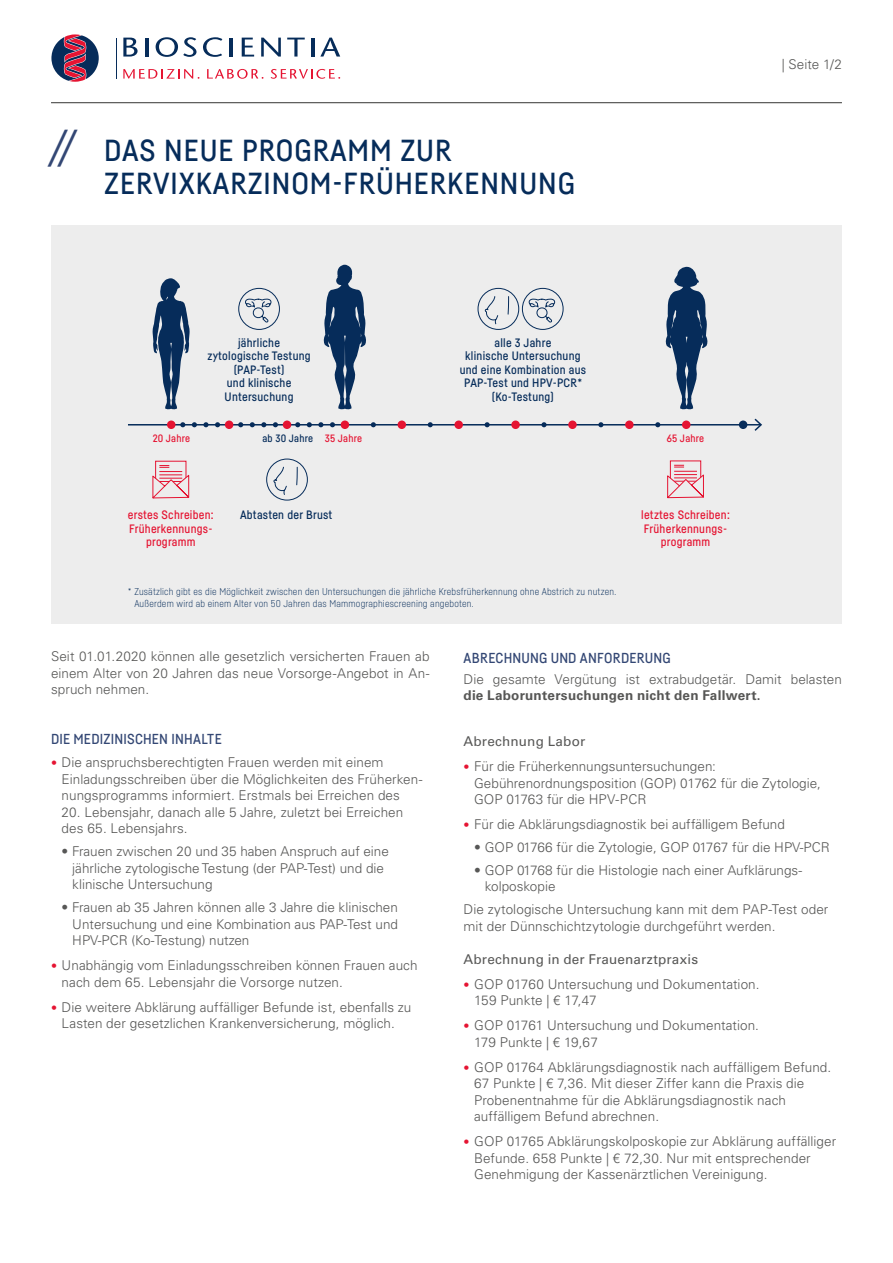
<style>
.page{position:relative;width:893px;height:1263px;background:#fff}
.page>*{position:absolute;margin:0;border:0;box-sizing:border-box;transform-origin:0 0}
.t1{font:43.05px "Fabrikat";color:#334774}
.t2{font:500 30px/33px "Fabrikat";letter-spacing:.03em;color:#062c5a}
.t3{font:500 14.25px "Fabrikat";letter-spacing:.01em;color:#334774}
.t4{font:300 13.5px/16.5px "Univers LT Pro 45";color:#575756}
.t5{font:13.5px "Univers LT Pro 55 Roman";letter-spacing:.01em;color:#575756}
.t6{font:700 13.5px "Univers LT Pro 65";letter-spacing:.02em;color:#575756}
.t7{font:500 12px/13.5px "Fabrikat";letter-spacing:.02em;color:#062c5a;text-align:center}
.t8{font:500 12px/13.5px "Fabrikat";letter-spacing:.02em;color:#e51432;text-align:center}
.t9{font:500 10.5px "Fabrikat";letter-spacing:.02em;color:#e51432}
.t10{font:500 10.5px "Fabrikat";letter-spacing:.02em;color:#062c5a}
.t11{font:300 9.75px/12px "Fabrikat";letter-spacing:.02em;color:#062c5a}
.s1{font-size:12px;color:#e51432}
</style>
<div class="page">
<div style="left:51px;top:225px;width:791px;height:399px;background:#ededed"></div>
<hr style="left:51px;top:102px;width:791px;height:1px;background:#575756">
<svg style="left:123px;top:38px;width:15px;height:19px"></svg>
<hr style="left:145px;top:38px;width:3px;height:19px;background:#062c5a">
<svg style="left:156px;top:37px;width:40px;height:20px"></svg>
<svg style="left:203px;top:37px;width:19px;height:20px"></svg>
<hr style="left:230px;top:38px;width:3px;height:19px;background:#062c5a">
<svg style="left:242px;top:38px;width:12px;height:19px"></svg>
<svg style="left:261px;top:38px;width:20px;height:19px"></svg>
<svg style="left:287px;top:38px;width:18px;height:19px"></svg>
<hr style="left:311px;top:38px;width:3px;height:19px;background:#062c5a">
<svg style="left:320px;top:38px;width:20px;height:19px"></svg>
<svg style="left:123px;top:69px;width:77px;height:10px"></svg>
<svg style="left:207px;top:69px;width:57px;height:10px"></svg>
<svg style="left:271px;top:69px;width:69px;height:10px"></svg>
<hr style="left:116px;top:38px;width:1px;height:41px;background:#062c5a">
<svg style="left:51px;top:34px;width:48px;height:48px"></svg>
<svg style="left:665px;top:266px;width:43px;height:144px"></svg>
<svg style="left:152px;top:278px;width:38px;height:132px"></svg>
<hr style="left:128px;top:424px;width:633px;height:1px;background:#062c5a">
<svg style="left:753px;top:418px;width:9px;height:13px"></svg>
<div style="left:283px;top:420px;width:8px;height:9px;background:#e51432;border-radius:50%"></div>
<div style="left:225px;top:420px;width:8px;height:9px;background:#e51432;border-radius:50%"></div>
<div style="left:398px;top:420px;width:8px;height:9px;background:#e51432;border-radius:50%"></div>
<svg style="left:323px;top:265px;width:43px;height:145px"></svg>
<div style="left:341px;top:420px;width:8px;height:9px;background:#e51432;border-radius:50%"></div>
<div style="left:167px;top:420px;width:8px;height:9px;background:#e51432;border-radius:50%"></div>
<div style="left:682px;top:420px;width:8px;height:9px;background:#e51432;border-radius:50%"></div>
<div style="left:454px;top:420px;width:9px;height:9px;background:#e51432;border-radius:50%"></div>
<div style="left:511px;top:420px;width:9px;height:9px;background:#e51432;border-radius:50%"></div>
<div style="left:568px;top:420px;width:9px;height:9px;background:#e51432;border-radius:50%"></div>
<div style="left:625px;top:420px;width:9px;height:9px;background:#e51432;border-radius:50%"></div>
<div style="left:739px;top:420px;width:8px;height:9px;background:#062c5a;border-radius:50%"></div>
<svg style="left:180px;top:422px;width:5px;height:5px"></svg>
<svg style="left:192px;top:422px;width:5px;height:5px"></svg>
<svg style="left:203px;top:422px;width:6px;height:5px"></svg>
<svg style="left:215px;top:422px;width:5px;height:5px"></svg>
<svg style="left:238px;top:422px;width:5px;height:5px"></svg>
<svg style="left:250px;top:422px;width:5px;height:5px"></svg>
<svg style="left:261px;top:422px;width:5px;height:5px"></svg>
<svg style="left:273px;top:422px;width:5px;height:5px"></svg>
<svg style="left:295px;top:422px;width:5px;height:5px"></svg>
<svg style="left:307px;top:422px;width:5px;height:5px"></svg>
<svg style="left:318px;top:422px;width:5px;height:5px"></svg>
<svg style="left:330px;top:422px;width:5px;height:5px"></svg>
<svg style="left:371px;top:422px;width:5px;height:5px"></svg>
<svg style="left:428px;top:422px;width:5px;height:5px"></svg>
<svg style="left:485px;top:422px;width:5px;height:5px"></svg>
<svg style="left:541px;top:422px;width:6px;height:5px"></svg>
<svg style="left:598px;top:422px;width:5px;height:5px"></svg>
<svg style="left:655px;top:422px;width:5px;height:5px"></svg>
<svg style="left:484px;top:296px;width:25px;height:29px"></svg>
<div style="left:478px;top:288px;width:41px;height:42px;border:1px solid #062c5a;border-radius:50%"></div>
<svg style="left:528px;top:298px;width:28px;height:25px"></svg>
<div style="left:522px;top:288px;width:42px;height:42px;border:1px solid #062c5a;border-radius:50%"></div>
<svg style="left:273px;top:466px;width:25px;height:30px"></svg>
<div style="left:266px;top:459px;width:42px;height:41px;border:1px solid #062c5a;border-radius:50%"></div>
<svg style="left:244px;top:298px;width:28px;height:25px"></svg>
<div style="left:238px;top:288px;width:42px;height:42px;border:1px solid #062c5a;border-radius:50%"></div>
<svg style="left:152px;top:465px;width:38px;height:34px"></svg>
<svg style="left:667px;top:465px;width:37px;height:34px"></svg>
<h1 class="t1" style="left:47px;top:121px;width:33px">//</h1>
<h2 class="t2" style="left:104px;top:133px;width:472px">DAS NEUE PROGRAMM ZUR<br>ZERVIXKARZINOM-FRÜHERKENNUNG</h2>
<p class="t4" style="left:782px;top:56px;width:62px">| Seite 1/2</p>
<p class="t7" style="left:207px;top:335px;width:105px">jährliche zytologische Testung (PAP-Test)<br>und klinische<br>Untersuchung</p>
<p class="t7" style="left:460px;top:335px;width:128px">alle 3 Jahre<br>klinische Untersuchung und eine Kombination aus<br>PAP-Test und HPV-PCR* (Ko-Testung)</p>
<p class="t9" style="left:153px;top:432px;width:39px">20 Jahre</p>
<p class="t9" style="left:325px;top:432px;width:39px">35 Jahre</p>
<p class="t9" style="left:667px;top:432px;width:39px">65 Jahre</p>
<p class="t10" style="left:262px;top:432px;width:52px">ab 30 Jahre</p>
<p class="t8" style="left:128px;top:508px;width:87px">erstes Schreiben:<br>Früherkennungs&shy;programm</p>
<p class="t8" style="left:641px;top:508px;width:90px">letztes Schreiben:<br>Früherkennungs&shy;programm</p>
<p class="t7" style="left:240px;top:508px;width:94px">Abtasten der Brust</p>
<p class="t11" style="left:134px;top:585px;width:483px;text-indent:-6px">* Zusätzlich gibt es die Möglichkeit zwischen den Untersuchungen die jährliche Krebsfrüherkennung ohne Abstrich zu nutzen.<br>Außerdem wird ab einem Alter von 50 Jahren das Mammographiescreening angeboten.</p>
<p class="t4" style="left:51px;top:648px;width:380px;text-align:justify">Seit 01.01.2020 können alle gesetzlich versicherten Frauen ab einem Alter von 20 Jahren das neue Vorsorge-Angebot in An&shy;spruch nehmen.</p>
<p class="t3" style="left:51px;top:731px;width:172px">DIE MEDIZINISCHEN INHALTE</p>
<p class="t4" style="left:62px;top:754px;width:362px;text-indent:-11px"><span class="s1">•</span> Die anspruchsberechtigten Frauen werden mit einem<br>Einladungsschreiben über die Möglichkeiten des Früherken&shy;nungsprogramms informiert. Erstmals bei Erreichen des</p>
<p class="t4" style="left:62px;top:804px;width:343px">20. Lebensjahr, danach alle 5 Jahre, zuletzt bei Erreichen des 65. Lebensjahrs.</p>
<p class="t4" style="left:72px;top:843px;width:318px;text-indent:-11px">• Frauen zwischen 20 und 35 haben Anspruch auf eine jährliche zytologische Testung (der PAP-Test) und die klinische Untersuchung</p>
<p class="t4" style="left:72px;top:899px;width:327px;text-align:justify;text-indent:-11px">• Frauen ab 35 Jahren können alle 3 Jahre die klinischen Untersuchung und eine Kombination aus PAP-Test und HPV-PCR (Ko-Testung) nutzen</p>
<p class="t4" style="left:62px;top:957px;width:357px;text-indent:-11px"><span class="s1">•</span> Unabhängig vom Einladungsschreiben können Frauen auch nach dem 65. Lebensjahr die Vorsorge nutzen.</p>
<p class="t4" style="left:51px;top:998px;width:362px;text-align:center"><span class="s1">•</span> Die weitere Abklärung auffälliger Befunde ist, ebenfalls zu<br>Lasten der gesetzlichen Krankenversicherung, möglich.</p>
<p class="t3" style="left:463px;top:649px;width:209px">ABRECHNUNG UND ANFORDERUNG</p>
<p class="t4" style="left:463px;top:671px;width:380px">Die gesamte Vergütung ist extrabudgetär. Damit belasten</p>
<p class="t6" style="left:463px;top:687px;width:299px">die Laboruntersuchungen nicht den Fallwert.</p>
<p class="t5" style="left:463px;top:733px;width:123px">Abrechnung Labor</p>
<p class="t4" style="left:474px;top:758px;width:348px;text-indent:-11px"><span class="s1">•</span> Für die Früherkennungsuntersuchungen:<br>Gebührenordnungsposition (GOP) 01762 für die Zytologie,<br>GOP 01763 für die HPV-PCR</p>
<p class="t4" style="left:463px;top:816px;width:323px"><span class="s1">•</span> Für die Abklärungsdiagnostik bei auffälligem Befund</p>
<p class="t4" style="left:474px;top:839px;width:357px">• GOP 01766 für die Zytologie, GOP 01767 für die HPV-PCR</p>
<p class="t4" style="left:485px;top:862px;width:319px;text-indent:-11px">• GOP 01768 für die Histologie nach einer Aufklärungs&shy;kolposkopie</p>
<p class="t4" style="left:463px;top:901px;width:366px">Die zytologische Untersuchung kann mit dem PAP-Test oder mit der Dünnschichtzytologie durchgeführt werden.</p>
<p class="t5" style="left:463px;top:951px;width:236px">Abrechnung in der Frauenarztpraxis</p>
<p class="t4" style="left:474px;top:976px;width:287px;text-indent:-11px"><span class="s1">•</span> GOP 01760 Untersuchung und Dokumentation.<br>159 Punkte | € 17,47</p>
<p class="t4" style="left:474px;top:1017px;width:286px;text-indent:-11px"><span class="s1">•</span> GOP 01761 Untersuchung und Dokumentation.<br>179 Punkte | € 19,67</p>
<p class="t4" style="left:474px;top:1059px;width:359px;text-indent:-11px"><span class="s1">•</span> GOP 01764 Abklärungsdiagnostik nach auffälligem Befund.<br>67 Punkte | € 7,36. Mit dieser Ziffer kann die Praxis die Probenentnahme für die Abklärungsdiagnostik nach auffälligem Befund abrechnen.</p>
<p class="t4" style="left:474px;top:1133px;width:364px;text-indent:-11px"><span class="s1">•</span> GOP 01765 Abklärungskolposkopie zur Abklärung auffälliger<br>Befunde. 658 Punkte | € 72,30. Nur mit entsprechender<br>Genehmigung der Kassenärztlichen Vereinigung.</p>
</div>
